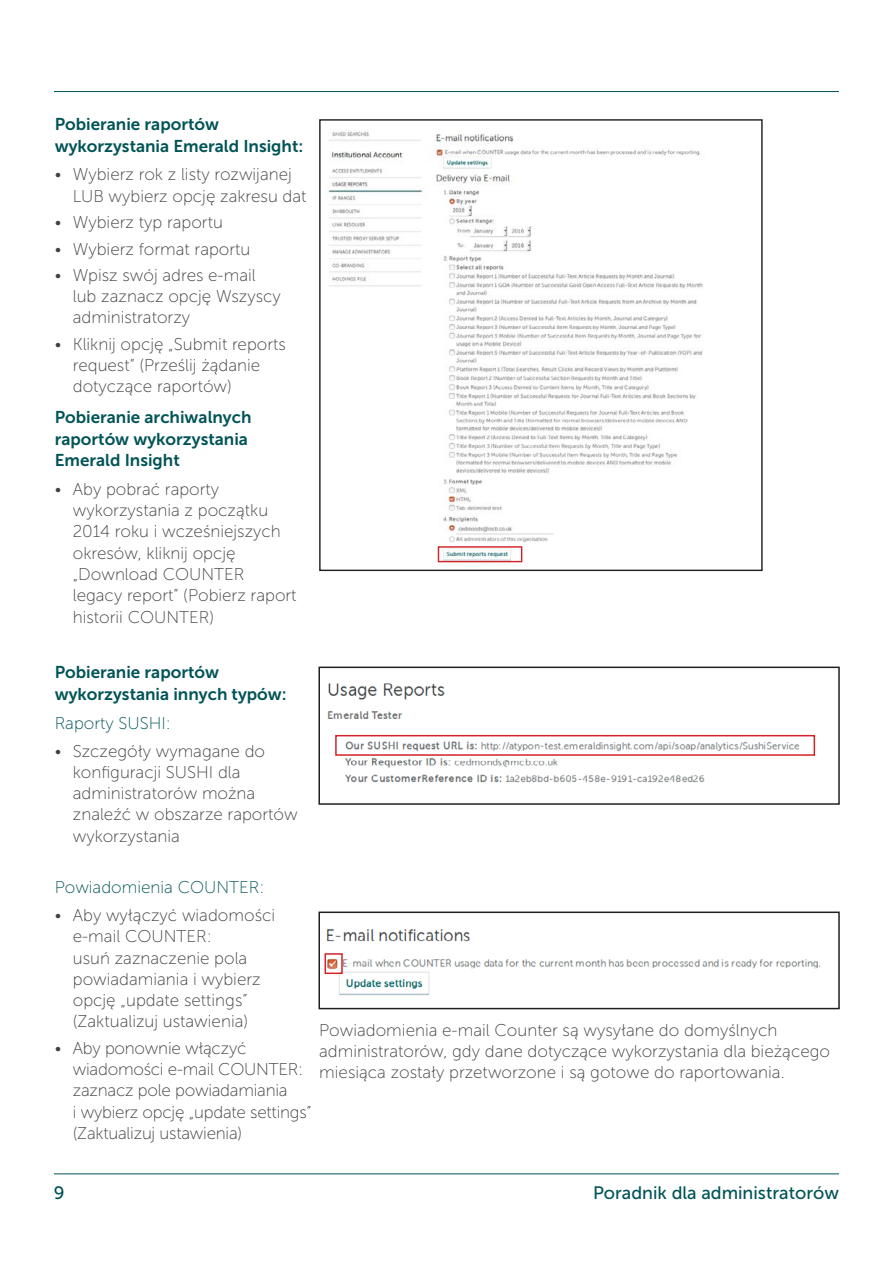
<style>
.page{position:relative;width:893px;height:1263px;background:#fff}
.page>*{position:absolute;margin:0;border:0;box-sizing:border-box;transform-origin:0 0}
.t1{font:18px "Museo Sans 500";color:#005356}
.t2{font:17.1px/21.3px "Museo Sans 100";color:#404041}
.t3{font:17.1px/21.3px "Museo Sans 700";color:#005356}
.t4{font:17.1px "Museo Sans 100";color:#005356}
</style>
<div class="page">
<hr style="left:54px;top:1174px;width:785px;height:1px;background:#005356">
<hr style="left:54px;top:91px;width:785px;height:1px;background:#005356">
<img style="left:328px;top:131px;width:375px;height:432px">
<div style="left:438px;top:546px;width:84px;height:16px;border:1px solid #d2232a"></div>
<img style="left:327px;top:683px;width:489px;height:100px">
<div style="left:318px;top:667px;width:522px;height:138px;border:2px solid #231f20"></div>
<div style="left:335px;top:735px;width:480px;height:21px;border:2px solid #d2232a"></div>
<img style="left:325px;top:929px;width:496px;height:67px">
<div style="left:318px;top:912px;width:522px;height:97px;border:2px solid #231f20"></div>
<div style="left:324px;top:953px;width:19px;height:21px;border:2px solid #d2232a"></div>
<p class="t3" style="left:55px;top:115px;width:250px">Pobieranie raportów wykorzystania Emerald Insight:</p>
<p class="t2" style="left:73px;top:166px;width:235px;text-indent:-18px">• Wybierz rok z listy rozwijanej<br>LUB wybierz opcję zakresu dat</p>
<p class="t2" style="left:55px;top:213px;width:170px">• Wybierz typ raportu</p>
<p class="t2" style="left:55px;top:240px;width:197px">• Wybierz format raportu</p>
<p class="t2" style="left:73px;top:266px;width:210px;text-indent:-18px">• Wpisz swój adres e-mail lub zaznacz opcję Wszyscy administratorzy</p>
<p class="t2" style="left:73px;top:335px;width:215px;text-indent:-18px">• Kliknij opcję „Submit reports request” (Prześlij żądanie dotyczące raportów)</p>
<p class="t3" style="left:55px;top:408px;width:198px">Pobieranie archiwalnych raportów wykorzystania<br>Emerald Insight</p>
<p class="t2" style="left:73px;top:480px;width:225px;text-indent:-18px">• Aby pobrać raporty wykorzystania z początku<br>2014 roku i wcześniejszych okresów, kliknij opcję „Download COUNTER legacy report” (Pobierz raport historii COUNTER)</p>
<p class="t3" style="left:55px;top:664px;width:234px">Pobieranie raportów wykorzystania innych typów:</p>
<p class="t4" style="left:55px;top:717px;width:118px">Raporty SUSHI:</p>
<p class="t2" style="left:73px;top:742px;width:226px;text-indent:-18px">• Szczegóły wymagane do konfiguracji SUSHI dla administratorów można znaleźć w obszarze raportów wykorzystania</p>
<p class="t4" style="left:55px;top:881px;width:211px">Powiadomienia COUNTER:</p>
<p class="t2" style="left:73px;top:906px;width:204px;text-indent:-18px">• Aby wyłączyć wiadomości e-mail COUNTER:<br>usuń zaznaczenie pola powiadamiania i wybierz opcję „update settings” (Zaktualizuj ustawienia)</p>
<p class="t2" style="left:73px;top:1039px;width:240px;text-indent:-18px">• Aby ponownie włączyć wiadomości e-mail COUNTER: zaznacz pole powiadamiania<br>i wybierz opcję „update settings” (Zaktualizuj ustawienia)</p>
<p class="t2" style="left:319px;top:1021px;width:512px">Powiadomienia e-mail Counter są wysyłane do domyślnych administratorów, gdy dane dotyczące wykorzystania dla bieżącego miesiąca zostały przetworzone i są gotowe do raportowania.</p>
<p class="t1" style="left:54px;top:1186px;width:12px">9</p>
<p class="t1" style="left:593px;top:1186px;width:247px">Poradnik dla administratorów</p>
</div>
